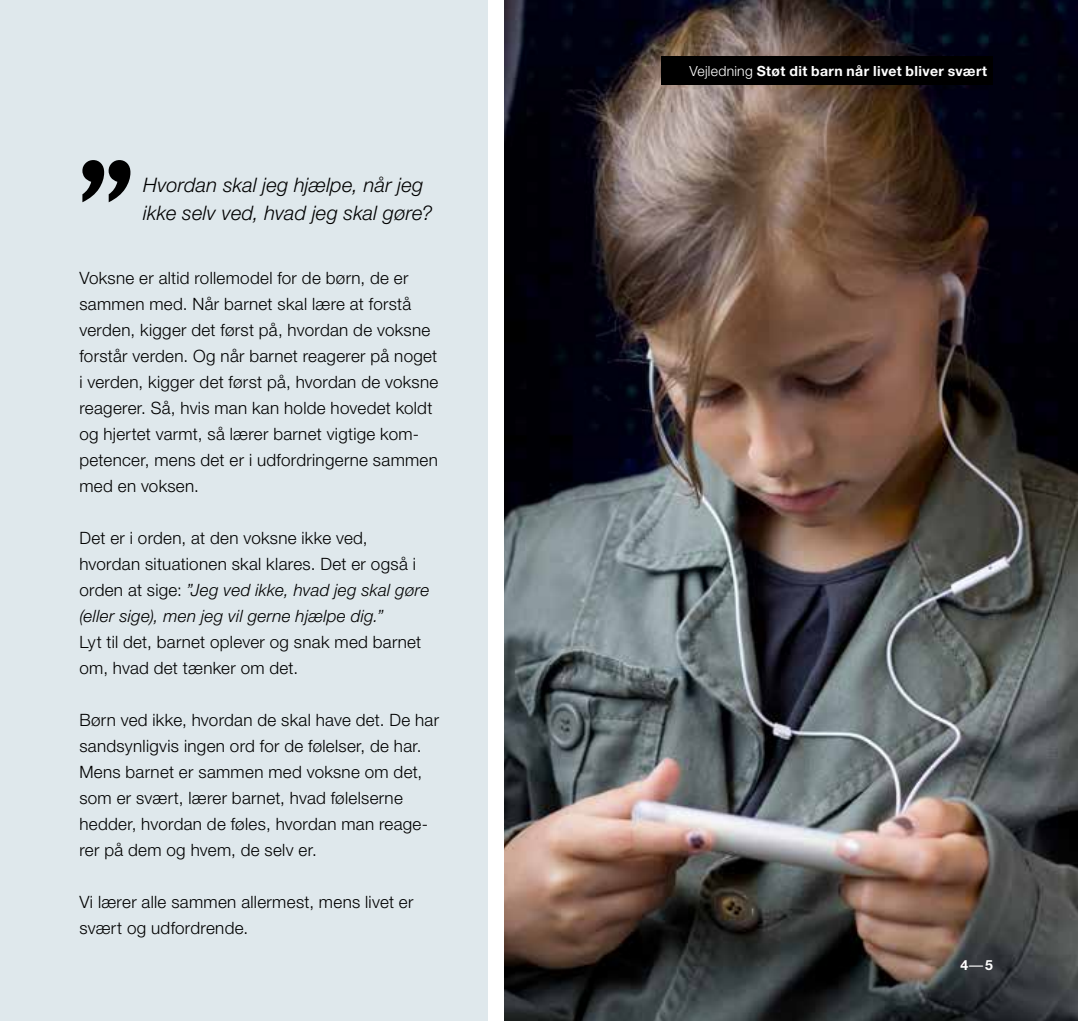
<style>
.page{position:relative;width:1078px;height:1021px;background:#fff}
.page>*{position:absolute;margin:0;border:0;box-sizing:border-box;transform-origin:0 0}
.t1{font:700 extra-condensed 185.4px "Gill Sans";color:#000}
.t2{font:italic 300 20px/28px "Helvetica Neue LT Std";letter-spacing:.01em;color:#000}
.t3{font:300 17px/26px "Helvetica Neue LT Std";letter-spacing:.02em;color:#000}
.t4{font:700 14px "Helvetica Neue LT Std";letter-spacing:.025em;color:#fff}
.s1{font-style:italic}
.s2{font-weight:300}
.s3{font-weight:400}
</style>
<div class="page">
<div style="left:0;top:0;width:488px;height:1020px;background:#dfe8ec"></div>
<img style="left:504px;top:0;width:573px;height:1020px">
<div style="left:661px;top:57px;width:331px;height:28px;background:#000"></div>
<h1 class="t1" style="left:79px;top:126px;width:54px">”</h1>
<p class="t2" style="left:143px;top:171px;width:291px">Hvordan skal jeg hjælpe, når jeg ikke selv ved, hvad jeg skal gøre?</p>
<p class="t3" style="left:79px;top:264px;width:360px">Voksne er altid rollemodel for de børn, de er sammen med. Når barnet skal lære at forstå verden, kigger det først på, hvordan de voksne forstår verden. Og når barnet reagerer på noget i verden, kigger det først på, hvordan de voksne reagerer. Så, hvis man kan holde hovedet koldt og hjertet varmt, så lærer barnet vigtige kom&shy;petencer, mens det er i udfordringerne sammen med en voksen.</p>
<p class="t3" style="left:79px;top:524px;width:351px">Det er i orden, at den voksne ikke ved, hvordan situationen skal klares. Det er også i orden at sige: <span class="s1">”Jeg ved ikke, hvad jeg skal gøre (eller sige), men jeg vil gerne hjælpe dig.”</span></p>
<p class="t3" style="left:79px;top:628px;width:343px">Lyt til det, barnet oplever og snak med barnet om, hvad det tænker om det.</p>
<p class="t3" style="left:79px;top:706px;width:361px">Børn ved ikke, hvordan de skal have det. De har sandsynligvis ingen ord for de følelser, de har.<br>Mens barnet er sammen med voksne om det, som er svært, lærer barnet, hvad følelserne hedder, hvordan de føles, hvordan man reage&shy;rer på dem og hvem, de selv er.</p>
<p class="t3" style="left:79px;top:888px;width:335px">Vi lærer alle sammen allermest, mens livet er svært og udfordrende.</p>
<p class="t4" style="left:689px;top:62px;width:299px"><span class="s2">Vejledning</span> Støt dit barn når livet bliver svært</p>
<p class="t4" style="left:960px;top:956px;width:34px">4<span class="s3">–</span>5</p>
</div>
